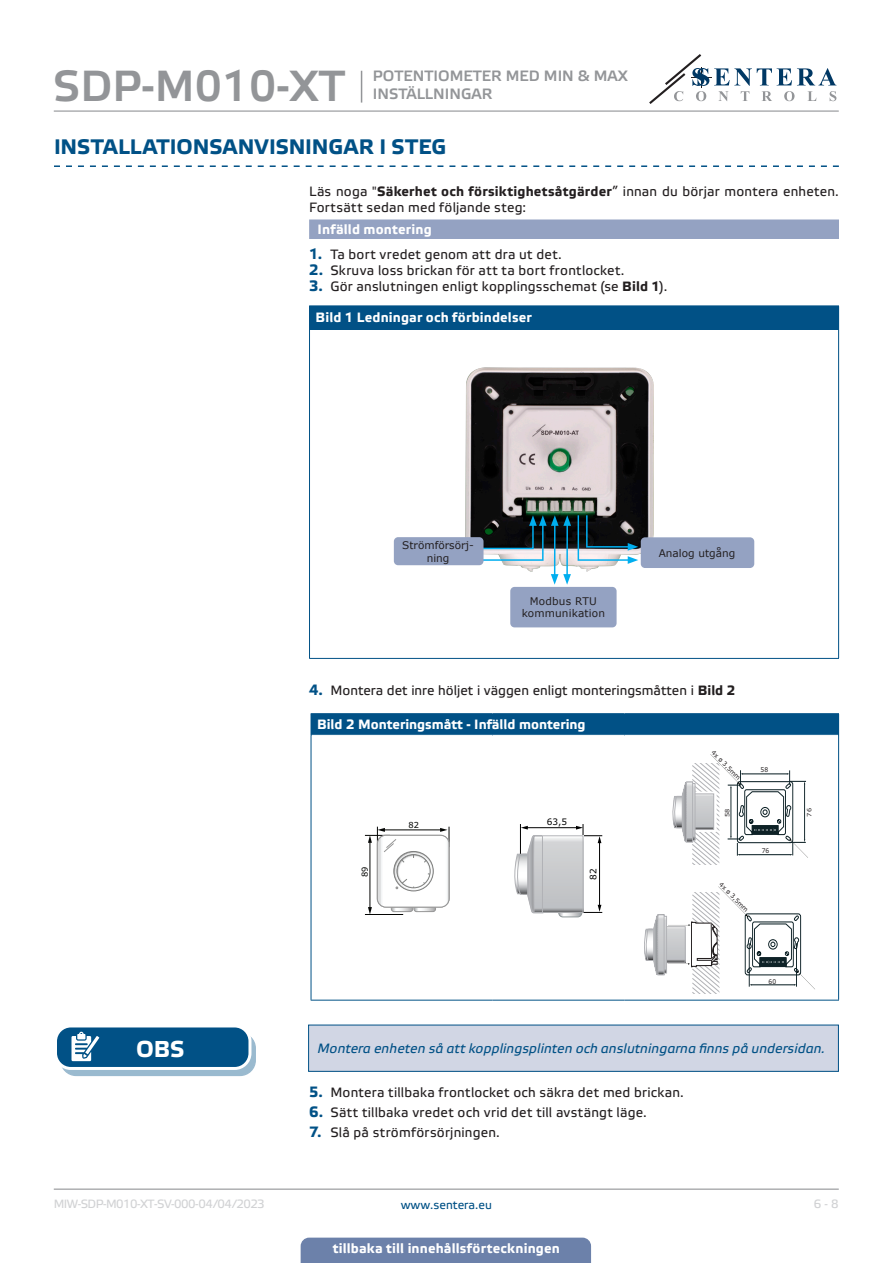
<style>
.page{position:relative;width:893px;height:1263px;background:#fff}
.page>*{position:absolute;margin:0;border:0;box-sizing:border-box;transform-origin:0 0}
.t1{font:43.5px "Etelka Medium Pro";color:#939598}
.t2{font:700 22.95px "Etelka Text Pro";color:#fff}
.t3{font:700 21px "Etelka Text Pro";color:#015186}
.t4{font:15px/18px "Etelka Medium Pro";color:#939598}
.body{font:13.5px/16.2px "Etelka Text Pro";letter-spacing:.015em;color:#231f20}
.head-table{font:700 13.5px "Etelka Text Pro";letter-spacing:.005em;color:#fff}
.attention{font:italic 13.5px "Etelka Text Pro";letter-spacing:.01em;color:#015186}
.table_text{font:700 13.5px "Etelka Text Pro";letter-spacing:.01em;color:#fff}
.Number-roman{font:700 13.5px "Etelka Text Pro";letter-spacing:.01em;color:#fff}
.t5{font:12px "Etelka Text Pro";letter-spacing:-.045em;color:#d1d2d4}
.t6{font:12px "Etelka Text Pro";color:#015186}
.table_text-2{font:10.5px/12.6px "Verdana";color:#231f20;text-align:center}
.table_text-3{font:10.5px "Verdana";letter-spacing:.02em;color:#231f20}
.t7{font:9px "Verdana";color:#000}
.t8{font:8.25px "Verdana";color:#040503}
.t9{font:6.6px "Verdana";color:#231f20;scale:.91 1}
.t10{font:6.3px "Verdana";color:#231f20}
.t11{font:6px "Verdana";color:#231f20;scale:1.1 1}
.s1{font-weight:700}
.s2{font-weight:700;font-size:15px;color:#015186}
</style>
<div class="page">
<hr style="left:54px;top:111px;width:785px;height:1px;background:#939598">
<hr style="left:54px;top:1188px;width:785px;height:2px;background:#939598">
<svg style="left:649px;top:54px;width:187px;height:50px"></svg>
<div style="left:301px;top:1237px;width:290px;height:26px;background:#6c81aa"></div>
<hr style="left:361px;top:71px;width:1px;height:32px;background:#939598">
<svg style="left:54px;top:165px;width:785px;height:2px"></svg>
<div style="left:309px;top:219px;width:530px;height:20px;background:#94a2c2"></div>
<div style="left:309px;top:306px;width:530px;height:23px;background:#015186"></div>
<hr style="left:309px;top:305px;width:530px;height:1px;background:#015186">
<hr style="left:309px;top:329px;width:1px;height:329px;background:#015186">
<hr style="left:838px;top:329px;width:1px;height:329px;background:#015186">
<hr style="left:309px;top:658px;width:530px;height:1px;background:#015186">
<img style="left:466px;top:367px;width:187px;height:205px">
<div style="left:394px;top:537px;width:89px;height:28px;background:#94a2c2;border-radius:4px"></div>
<div style="left:641px;top:537px;width:113px;height:31px;background:#94a2c2;border-radius:4px"></div>
<svg style="left:577px;top:514px;width:61px;height:50px;background:#4d5d65"></svg>
<div style="left:510px;top:587px;width:107px;height:40px;background:#94a2c2;border-radius:4px"></div>
<hr style="left:554px;top:523px;width:2px;height:53px;background:#00aeef">
<hr style="left:566px;top:523px;width:2px;height:53px;background:#00aeef">
<svg style="left:447px;top:515px;width:124px;height:46px"></svg>
<svg style="left:551px;top:574px;width:20px;height:11px"></svg>
<div style="left:311px;top:714px;width:528px;height:21px;background:#015186"></div>
<hr style="left:311px;top:713px;width:182px;height:1px;background:#015186">
<hr style="left:493px;top:713px;width:132px;height:1px;background:#015186">
<hr style="left:625px;top:713px;width:214px;height:1px;background:#015186">
<hr style="left:311px;top:735px;width:1px;height:265px;background:#015186">
<hr style="left:838px;top:735px;width:1px;height:265px;background:#015186">
<hr style="left:311px;top:1000px;width:182px;height:1px;background:#015186">
<hr style="left:493px;top:1000px;width:132px;height:1px;background:#015186">
<hr style="left:625px;top:1000px;width:214px;height:1px;background:#015186">
<hr style="left:365px;top:914px;width:38px;height:1px;background:#040503">
<svg style="left:365px;top:827px;width:85px;height:87px"></svg>
<div style="left:558px;top:908px;width:24px;height:9px;border:1px solid #8e9698;border-radius:4px"></div>
<hr style="left:520px;top:824px;width:1px;height:50px;background:#000">
<hr style="left:521px;top:828px;width:62px;height:1px;background:#cdcdcd">
<hr style="left:526px;top:827px;width:51px;height:1px;background:#000">
<hr style="left:599px;top:842px;width:1px;height:64px;background:#000">
<svg style="left:559px;top:905px;width:43px;height:12px"></svg>
<svg style="left:576px;top:824px;width:26px;height:19px"></svg>
<svg style="left:514px;top:826px;width:30px;height:88px"></svg>
<svg style="left:544px;top:837px;width:37px;height:74px;background:#c8cacc"></svg>
<div style="left:542px;top:835px;width:41px;height:78px;border:1px solid #b1b2b6"></div>
<svg style="left:644px;top:886px;width:171px;height:108px"></svg>
<svg style="left:672px;top:754px;width:136px;height:111px"></svg>
<div style="left:309px;top:1025px;width:529px;height:46px;background:#d1d6e4"></div>
<div style="left:308px;top:1025px;width:531px;height:47px;border:1px solid #015186"></div>
<div style="left:61px;top:1033px;width:194px;height:42px;background:#9abacf;border-radius:15px"></div>
<div style="left:60px;top:1032px;width:196px;height:44px;border:1px solid #015186;border-radius:15px"></div>
<div style="left:56px;top:1026px;width:194px;height:42px;background:#015186;border-radius:15px"></div>
<div style="left:54px;top:1024px;width:197px;height:46px;border:3px solid #fff;border-radius:15px"></div>
<svg style="left:71px;top:1032px;width:34px;height:37px"></svg>
<h1 class="t1" style="left:53px;top:62px;width:294px">SDP-M010-XT</h1>
<p class="t4" style="left:373px;top:67px;width:257px">POTENTIOMETER MED MIN &amp; MAX<br>INSTÄLLNINGAR</p>
<p class="t3" style="left:54px;top:135px;width:394px">INSTALLATIONSANVISNINGAR I STEG</p>
<p class="body" style="left:309px;top:184px;width:531px">Läs noga "<span class="s1">Säkerhet och försiktighetsåtgärder</span>” innan du börjar montera enheten.<br>Fortsätt sedan med följande steg:</p>
<p class="Number-roman" style="left:318px;top:222px;width:116px">Infälld montering</p>
<p class="body" style="left:309px;top:247px;width:254px"><span class="s2">1.</span> Ta bort vredet genom att dra ut det.</p>
<p class="body" style="left:309px;top:263px;width:317px"><span class="s2">2.</span> Skruva loss brickan för att ta bort frontlocket.</p>
<p class="body" style="left:309px;top:279px;width:360px"><span class="s2">3.</span> Gör anslutningen enligt kopplingsschemat (se <span class="s1">Bild 1</span>).</p>
<p class="table_text" style="left:315px;top:309px;width:218px">Bild 1 Ledningar och förbindelser</p>
<p class="table_text-2" style="left:402px;top:539px;width:73px">Strömförsörj&shy;ning</p>
<p class="table_text-2" style="left:659px;top:546px;width:78px">Analog utgång</p>
<p class="table_text-3" style="left:530px;top:594px;width:69px">Modbus RTU</p>
<p class="table_text-2" style="left:522px;top:607px;width:85px">kommunikation</p>
<p class="body" style="left:309px;top:682px;width:428px"><span class="s2">4.</span> Montera det inre höljet i väggen enligt monteringsmåtten i <span class="s1">Bild 2</span></p>
<p class="head-table" style="left:317px;top:717px;width:270px">Bild 2 Monteringsmått - Infälld montering</p>
<p class="t10" style="left:716px;top:748px;width:40px;rotate:45deg">4x ø 3,5mm</p>
<p class="t8" style="left:359px;top:877px;width:12px;rotate:-90deg">89</p>
<p class="t8" style="left:408px;top:819px;width:12px">82</p>
<p class="t7" style="left:547px;top:816px;width:22px">63,5</p>
<p class="t7" style="left:587px;top:880px;width:13px;rotate:-90deg">82</p>
<p class="t11" style="left:723px;top:817px;width:9px;rotate:-90deg">58</p>
<p class="t10" style="left:723px;top:880px;width:40px;rotate:45deg">4x ø 3,5mm</p>
<p class="t9" style="left:760px;top:765px;width:10px">58</p>
<p class="t9" style="left:762px;top:846px;width:10px">76</p>
<p class="t9" style="left:769px;top:977px;width:10px">60</p>
<p class="t11" style="left:805px;top:816px;width:9px;rotate:-90deg">76</p>
<p class="t2" style="left:136px;top:1036px;width:50px">OBS</p>
<p class="attention" style="left:317px;top:1041px;width:509px">Montera enheten så att kopplingsplinten och anslutningarna finns på undersidan.</p>
<p class="body" style="left:309px;top:1085px;width:376px"><span class="s2">5.</span> Montera tillbaka frontlocket och säkra det med brickan.</p>
<p class="body" style="left:309px;top:1105px;width:339px"><span class="s2">6.</span> Sätt tillbaka vredet och vrid det till avstängt läge.</p>
<p class="body" style="left:309px;top:1125px;width:192px"><span class="s2">7.</span> Slå på strömförsörjningen.</p>
<p class="t5" style="left:54px;top:1197px;width:213px">MIW-SDP-M010-XT-SV-000 - 04 / 04 / 2023</p>
<p class="t6" style="left:401px;top:1198px;width:93px">www.sentera.eu</p>
<p class="t5" style="left:814px;top:1197px;width:27px">6 - 8</p>
<p class="head-table" style="left:333px;top:1240px;width:229px">tillbaka till innehållsförteckningen</p>
</div>
